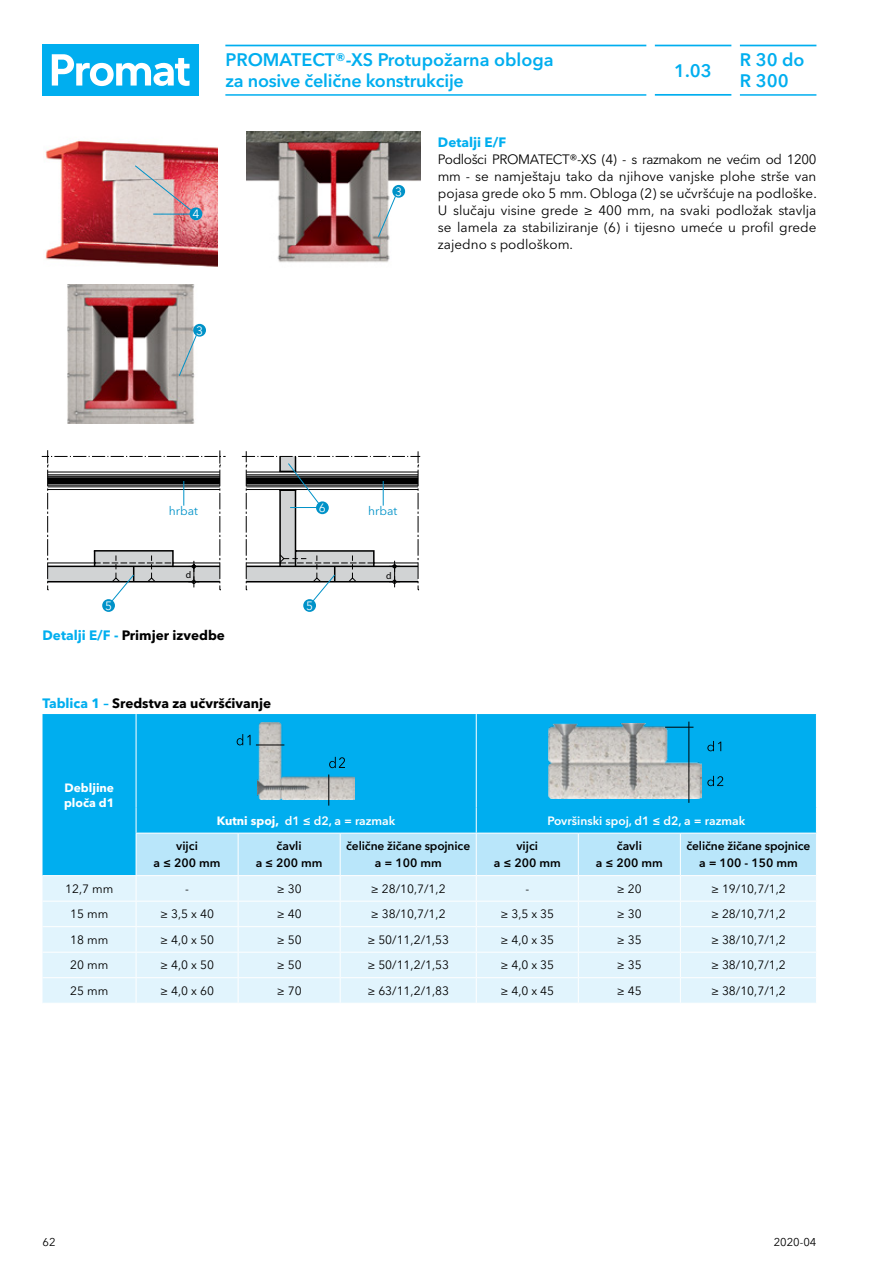
<style>
.page{position:relative;width:893px;height:1263px;background:#fff}
.page>*{position:absolute;margin:0;border:0;box-sizing:border-box;transform-origin:0 0}
.t1{font:600 18px/21.3px "Avenir Next W1 G";letter-spacing:-.005em;color:#00aeef}
.t2{font:13.5px/17px "Avenir Next W1 G";color:#000;text-align:justify}
.t3{font:700 13.5px "Avenir Next W1 G";color:#000}
.t4{font:700 13.5px "Avenir Next W1 G";color:#00aeef}
.t5{font:12px "Avenir Next W1 G";color:#000}
.t6{font:600 12px/17px "Avenir Next W1 G";letter-spacing:-.005em;color:#000;text-align:center}
.t7{font:600 12px "Avenir Next W1 G";color:#fff}
.t8{font:700 12px/14.9px "Avenir Next W1 G";color:#fff}
.t9{font:12px "Avenir Next W1 G";color:#0092c8}
.t10{font:12px "Avenir Next W1 G";color:#fff}
.t11{font:11.25px "Avenir Next W1 G";color:#000}
.t12{font:9.75px "Myriad Pro";color:#000}
.s1{color:#00aeef}
.s2{font-weight:700}
</style>
<div class="page">
<img style="left:67px;top:285px;width:139px;height:138px">
<img style="left:247px;top:131px;width:174px;height:132px">
<img style="left:45px;top:140px;width:173px;height:126px">
<svg style="left:134px;top:165px;width:63px;height:50px;background:#d7a1a4"></svg>
<div style="left:190px;top:207px;width:12px;height:13px;background:#0092c8;border-radius:50%"></div>
<div style="left:43px;top:714px;width:773px;height:161px;background:#00aeef"></div>
<div style="left:43px;top:876px;width:93px;height:127px;background:#e1f4fd"></div>
<hr style="left:136px;top:714px;width:1px;height:93px;background:#fff">
<hr style="left:43px;top:901px;width:93px;height:1px;background:#fff">
<hr style="left:43px;top:926px;width:93px;height:1px;background:#fff">
<hr style="left:43px;top:952px;width:93px;height:1px;background:#fff">
<hr style="left:43px;top:977px;width:93px;height:1px;background:#fff">
<hr style="left:476px;top:714px;width:1px;height:93px;background:#fff">
<svg style="left:136px;top:807px;width:681px;height:196px;background:#bce8fa"></svg>
<img style="left:258px;top:722px;width:97px;height:77px">
<img style="left:549px;top:723px;width:152px;height:75px">
<svg style="left:256px;top:745px;width:28px;height:1px"></svg>
<hr style="left:328px;top:774px;width:1px;height:32px;background:#000">
<svg style="left:329px;top:757px;width:16px;height:11px"></svg>
<svg style="left:237px;top:734px;width:13px;height:11px"></svg>
<svg style="left:707px;top:776px;width:16px;height:10px"></svg>
<svg style="left:707px;top:741px;width:14px;height:10px"></svg>
<hr style="left:688px;top:722px;width:1px;height:81px;background:#000">
<svg style="left:665px;top:727px;width:28px;height:1px"></svg>
<div style="left:392px;top:185px;width:13px;height:13px;background:#0092c8;border-radius:50%"></div>
<svg style="left:377px;top:195px;width:19px;height:43px"></svg>
<div style="left:193px;top:324px;width:13px;height:13px;background:#0092c8;border-radius:50%"></div>
<svg style="left:178px;top:334px;width:19px;height:43px"></svg>
<div style="left:43px;top:45px;width:156px;height:51px;background:#00aeef"></div>
<svg style="left:52px;top:54px;width:138px;height:32px"></svg>
<hr style="left:225px;top:45px;width:421px;height:1px;background:#00aeef">
<hr style="left:225px;top:94px;width:421px;height:2px;background:#00aeef">
<hr style="left:740px;top:45px;width:76px;height:1px;background:#00aeef">
<hr style="left:740px;top:94px;width:76px;height:2px;background:#00aeef">
<hr style="left:655px;top:45px;width:76px;height:1px;background:#00aeef">
<hr style="left:655px;top:94px;width:76px;height:2px;background:#00aeef">
<div style="left:102px;top:599px;width:13px;height:13px;background:#0092c8;border-radius:50%"></div>
<div style="left:303px;top:599px;width:13px;height:13px;background:#0092c8;border-radius:50%"></div>
<svg style="left:42px;top:450px;width:378px;height:154px"></svg>
<hr style="left:290px;top:507px;width:32px;height:1px;background:#0092c8">
<div style="left:316px;top:501px;width:13px;height:13px;background:#0092c8;border-radius:50%"></div>
<p class="t10" style="left:192px;top:207px;width:8px">4</p>
<h1 class="t1" style="left:225px;top:49px;width:330px">PROMATECT®-XS Protupožarna obloga za nosive čelične konstrukcije</h1>
<h1 class="t1" style="left:740px;top:49px;width:66px">R 30 do<br>R 300</h1>
<h1 class="t1" style="left:674px;top:60px;width:39px">1.03</h1>
<p class="t10" style="left:395px;top:184px;width:8px">3</p>
<p class="t4" style="left:438px;top:134px;width:70px">Detalji E/F</p>
<p class="t2" style="left:438px;top:151px;width:380px">Podlošci PROMATECT®-XS (4) - s razmakom ne većim od 1200 mm - se namještaju tako da njihove vanjske plohe strše van pojasa grede oko 5 mm. Obloga (2) se učvršćuje na podloške.<br>U slučaju visine grede ≥ 400 mm, na svaki podložak stavlja se lamela za stabiliziranje (6) i tijesno umeće u profil grede zajedno s podloškom.</p>
<p class="t10" style="left:196px;top:323px;width:8px">3</p>
<p class="t10" style="left:319px;top:501px;width:8px">6</p>
<p class="t9" style="left:169px;top:504px;width:31px">hrbat</p>
<p class="t9" style="left:368px;top:504px;width:31px">hrbat</p>
<p class="t12" style="left:186px;top:569px;width:7px">d</p>
<p class="t12" style="left:386px;top:569px;width:7px">d</p>
<p class="t10" style="left:105px;top:599px;width:8px">5</p>
<p class="t10" style="left:306px;top:599px;width:8px">5</p>
<p class="t3" style="left:43px;top:627px;width:184px"><span class="s1">Detalji E/F -</span> Primjer izvedbe</p>
<p class="t3" style="left:43px;top:695px;width:230px"><span class="s1">Tablica 1 –</span> Sredstva za učvršćivanje</p>
<p class="t8" style="left:64px;top:780px;width:52px">Debljine ploča d1</p>
<p class="t7" style="left:217px;top:813px;width:180px"><span class="s2">Kutni spoj,</span> d1 ≤ d2, a = razmak</p>
<p class="t7" style="left:547px;top:813px;width:199px">Površinski spoj, d1 ≤ d2, a = razmak</p>
<p class="t6" style="left:154px;top:838px;width:68px">vijci<br>a ≤ 200 mm</p>
<p class="t6" style="left:256px;top:838px;width:68px">čavli<br>a ≤ 200 mm</p>
<p class="t6" style="left:346px;top:838px;width:125px">čelične žičane spojnice a = 100 mm</p>
<p class="t6" style="left:494px;top:838px;width:68px">vijci<br>a ≤ 200 mm</p>
<p class="t6" style="left:596px;top:838px;width:68px">čavli<br>a ≤ 200 mm</p>
<p class="t6" style="left:686px;top:838px;width:125px">čelične žičane spojnice a = 100 - 150 mm</p>
<p class="t5" style="left:65px;top:881px;width:50px">12,7 mm</p>
<p class="t5" style="left:185px;top:881px;width:5px">-</p>
<p class="t5" style="left:277px;top:881px;width:26px">≥ 30</p>
<p class="t5" style="left:371px;top:881px;width:76px">≥ 28/10,7/1,2</p>
<p class="t5" style="left:525px;top:881px;width:5px">-</p>
<p class="t5" style="left:617px;top:881px;width:26px">≥ 20</p>
<p class="t5" style="left:711px;top:881px;width:76px">≥ 19/10,7/1,2</p>
<p class="t5" style="left:70px;top:907px;width:40px">15 mm</p>
<p class="t5" style="left:160px;top:907px;width:55px">≥ 3,5 x 40</p>
<p class="t5" style="left:277px;top:907px;width:26px">≥ 40</p>
<p class="t5" style="left:371px;top:907px;width:76px">≥ 38/10,7/1,2</p>
<p class="t5" style="left:500px;top:907px;width:55px">≥ 3,5 x 35</p>
<p class="t5" style="left:617px;top:907px;width:26px">≥ 30</p>
<p class="t5" style="left:711px;top:907px;width:76px">≥ 28/10,7/1,2</p>
<p class="t5" style="left:70px;top:933px;width:40px">18 mm</p>
<p class="t5" style="left:160px;top:933px;width:55px">≥ 4,0 x 50</p>
<p class="t5" style="left:277px;top:933px;width:26px">≥ 50</p>
<p class="t5" style="left:367px;top:933px;width:83px">≥ 50/11,2/1,53</p>
<p class="t5" style="left:500px;top:933px;width:55px">≥ 4,0 x 35</p>
<p class="t5" style="left:617px;top:933px;width:26px">≥ 35</p>
<p class="t5" style="left:711px;top:933px;width:76px">≥ 38/10,7/1,2</p>
<p class="t5" style="left:70px;top:958px;width:40px">20 mm</p>
<p class="t5" style="left:160px;top:958px;width:55px">≥ 4,0 x 50</p>
<p class="t5" style="left:277px;top:958px;width:26px">≥ 50</p>
<p class="t5" style="left:367px;top:958px;width:83px">≥ 50/11,2/1,53</p>
<p class="t5" style="left:500px;top:958px;width:55px">≥ 4,0 x 35</p>
<p class="t5" style="left:617px;top:958px;width:26px">≥ 35</p>
<p class="t5" style="left:711px;top:958px;width:76px">≥ 38/10,7/1,2</p>
<p class="t5" style="left:70px;top:984px;width:40px">25 mm</p>
<p class="t5" style="left:160px;top:984px;width:55px">≥ 4,0 x 60</p>
<p class="t5" style="left:277px;top:984px;width:26px">≥ 70</p>
<p class="t5" style="left:367px;top:984px;width:83px">≥ 63/11,2/1,83</p>
<p class="t5" style="left:500px;top:984px;width:55px">≥ 4,0 x 45</p>
<p class="t5" style="left:617px;top:984px;width:26px">≥ 45</p>
<p class="t5" style="left:711px;top:984px;width:76px">≥ 38/10,7/1,2</p>
<p class="t11" style="left:43px;top:1235px;width:15px">62</p>
<p class="t11" style="left:774px;top:1235px;width:44px">2020-04</p>
</div>
